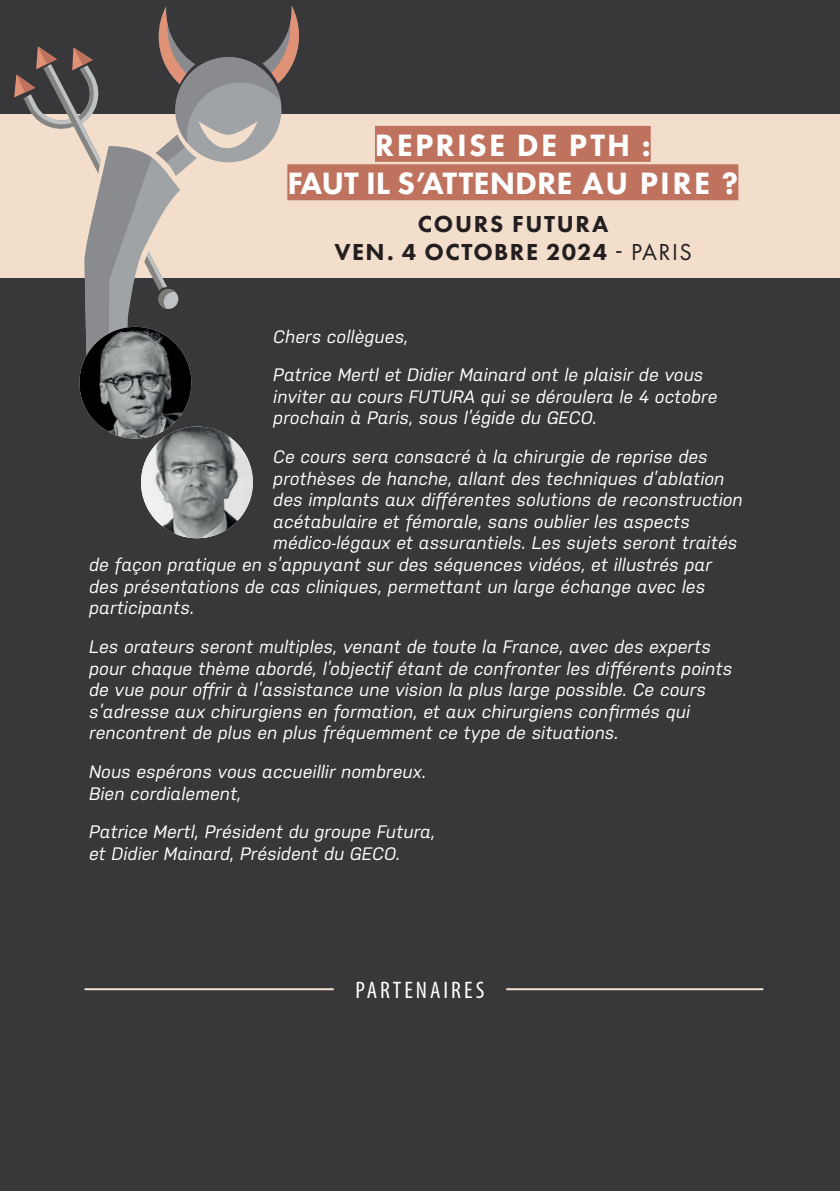
<style>
.page{position:relative;width:840px;height:1191px;background:#fff}
.page>*{position:absolute;margin:0;border:0;box-sizing:border-box;transform-origin:0 0}
.t1{font:800 32px/38.4px "Futura PT";letter-spacing:.06em;color:#fff;text-align:center}
.t2{font:800 24px/28.8px "Futura PT";letter-spacing:.06em;color:#231f20;text-align:center}
.t3{font:condensed 24px "Myriad Pro";letter-spacing:.125em;color:#fff}
.t4{font:italic 18px/21.6px "Nudista";letter-spacing:.01em;color:#fff}
.s1{font-weight:400}
</style>
<div class="page">
<div style="left:0;top:0;width:839px;height:1191px;background:#38383a"></div>
<div style="left:0;top:114px;width:839px;height:164px;background:#f2decb"></div>
<svg style="left:14px;top:6px;width:285px;height:377px"></svg>
<div style="left:375px;top:126px;width:275px;height:36px;background:#bf735f"></div>
<div style="left:287px;top:164px;width:451px;height:36px;background:#bf735f"></div>
<hr style="left:84px;top:988px;width:249px;height:2px;background:#f3dfcc">
<hr style="left:506px;top:988px;width:257px;height:2px;background:#f3dfcc">
<img style="left:79px;top:327px;width:112px;height:111px;border-radius:56px">
<img style="left:141px;top:426px;width:112px;height:112px;border-radius:56px">
<h1 class="t1" style="left:287px;top:125px;width:452px">REPRISE DE PTH :<br>FAUT IL S’ATTENDRE AU PIRE ?</h1>
<h2 class="t2" style="left:334px;top:209px;width:359px">COURS FUTURA<br>VEN. 4 OCTOBRE 2024 <span class="s1">- PARIS</span></h2>
<p class="t4" style="left:273px;top:317px;width:431px;line-height:38.6px">Chers collègues,<br>Patrice Mertl et Didier Mainard ont le plaisir de vous</p>
<p class="t4" style="left:273px;top:385px;width:445px">inviter au cours FUTURA qui se déroulera le 4 octobre prochain à Paris, sous l’égide du GECO.</p>
<p class="t4" style="left:273px;top:446px;width:435px">Ce cours sera consacré à la chirurgie de reprise des</p>
<p class="t4" style="left:273px;top:467px;width:452px">prothèses de hanche, allant des techniques d’ablation</p>
<p class="t4" style="left:273px;top:489px;width:470px">des implants aux différentes solutions de reconstruction</p>
<p class="t4" style="left:273px;top:510px;width:418px">acétabulaire et fémorale, sans oublier les aspects</p>
<p class="t4" style="left:273px;top:532px;width:465px">médico-légaux et assurantiels. Les sujets seront traités</p>
<p class="t4" style="left:89px;top:554px;width:623px">de façon pratique en s’appuyant sur des séquences vidéos, et illustrés par</p>
<p class="t4" style="left:89px;top:575px;width:617px">des présentations de cas cliniques, permettant un large échange avec les</p>
<p class="t4" style="left:89px;top:597px;width:106px">participants.</p>
<p class="t4" style="left:89px;top:635px;width:644px">Les orateurs seront multiples, venant de toute la France, avec des experts pour chaque thème abordé, l’objectif étant de confronter les différents points de vue pour offrir à l’assistance une vision la plus large possible. Ce cours s’adresse aux chirurgiens en formation, et aux chirurgiens confirmés qui rencontrent de plus en plus fréquemment ce type de situations.</p>
<p class="t4" style="left:89px;top:760px;width:338px">Nous espérons vous accueillir nombreux.<br>Bien cordialement,</p>
<p class="t4" style="left:89px;top:821px;width:347px">Patrice Mertl, Président du groupe Futura, et Didier Mainard, Président du GECO.</p>
<h2 class="t3" style="left:355px;top:975px;width:130px">PARTENAIRES</h2>
</div>
